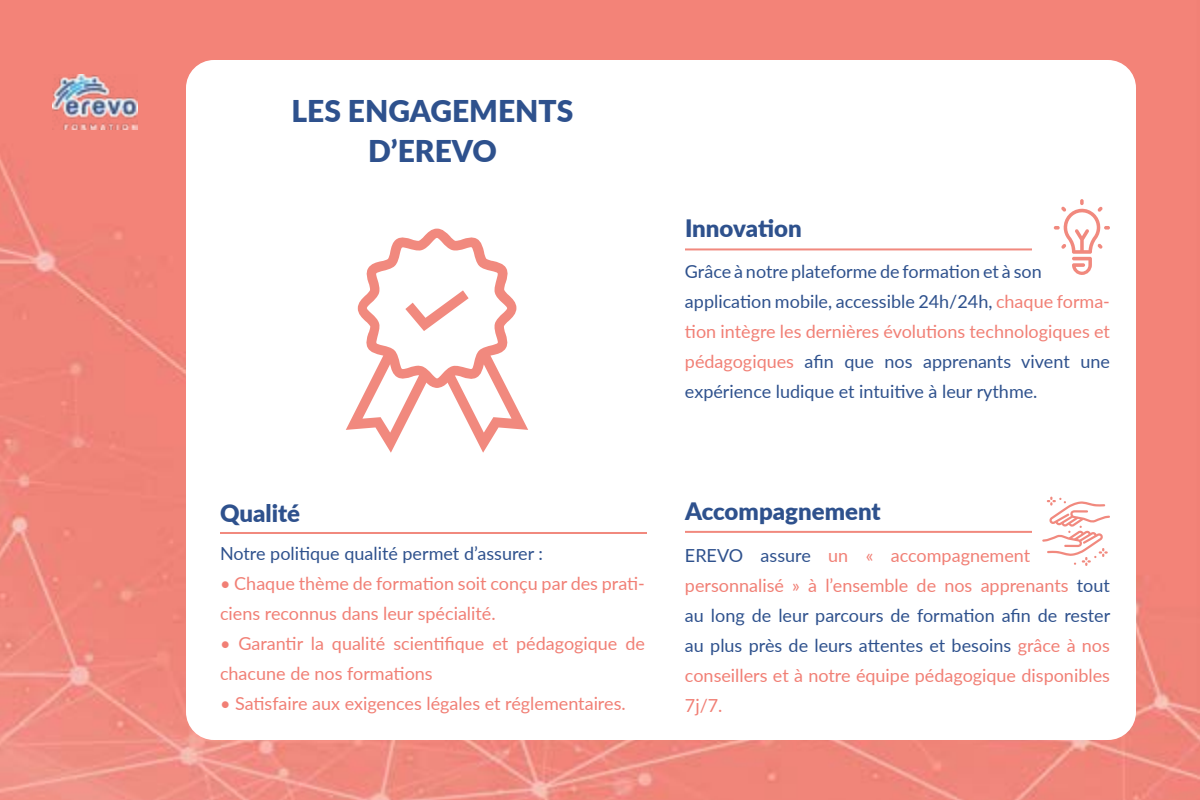
<style>
.page{position:relative;width:1200px;height:800px;background:#fff}
.page>*{position:absolute;margin:0;border:0;box-sizing:border-box;transform-origin:0 0}
.t1{font:900 30px/40px "Lato";color:#2e518d;text-align:center}
.t2{font:900 24px "Lato";color:#2e518d}
.t3{font:18px/30px "Lato";color:#f17f75}
.t4{font:18px/30px "Lato";color:#2e518d}
.s1{color:#f17f75}
.s2{color:#2e518d}
</style>
<div class="page">
<img style="left:0;top:0;width:1200px;height:800px">
<div style="left:186px;top:60px;width:950px;height:680px;background:#fff;border-radius:28px"></div>
<svg style="left:346px;top:229px;width:182px;height:224px"></svg>
<svg style="left:1054px;top:199px;width:56px;height:76px"></svg>
<svg style="left:1042px;top:497px;width:68px;height:69px"></svg>
<img style="left:53px;top:74px;width:84px;height:56px">
<hr style="left:685px;top:248px;width:347px;height:2px;background:#f1897e">
<hr style="left:220px;top:532px;width:427px;height:2px;background:#f1897e">
<hr style="left:685px;top:531px;width:347px;height:2px;background:#f1897e">
<h1 class="t1" style="left:292px;top:90px;width:283px">LES ENGAGEMENTS<br>D’EREVO</h1>
<h2 class="t2" style="left:220px;top:495px;width:82px">Qualité</h2>
<p class="t4" style="left:220px;top:538px;width:325px">Notre politique qualité permet d’assurer :</p>
<p class="t3" style="left:220px;top:568px;width:426px">• Chaque thème de formation soit conçu par des prati&shy;ciens reconnus dans leur spécialité.</p>
<p class="t3" style="left:220px;top:628px;width:426px">• Garantir la qualité scientifique et pédagogique de chacune de nos formations</p>
<p class="t3" style="left:220px;top:688px;width:407px">• Satisfaire aux exigences légales et réglementaires.</p>
<h2 class="t2" style="left:685px;top:210px;width:118px">Innovation</h2>
<p class="t4" style="left:685px;top:256px;width:426px">Grâce à notre plateforme de formation et à son application mobile, accessible 24h/24h, <span class="s1">chaque forma&shy;tion intègre les dernières évolutions technologiques et pédagogiques</span> afin que nos apprenants vivent une expérience ludique et intuitive à leur rythme.</p>
<h2 class="t2" style="left:685px;top:493px;width:197px">Accompagnement</h2>
<p class="t3" style="left:685px;top:540px;width:427px"><span class="s2">EREVO assure</span> un « accompagnement personnalisé » à l’ensemble de nos apprenants <span class="s2">tout au long de leur parcours de formation afin de rester au plus près de leurs attentes et besoins</span> grâce à nos conseillers et à notre équipe pédagogique disponibles 7j/7.</p>
</div>
